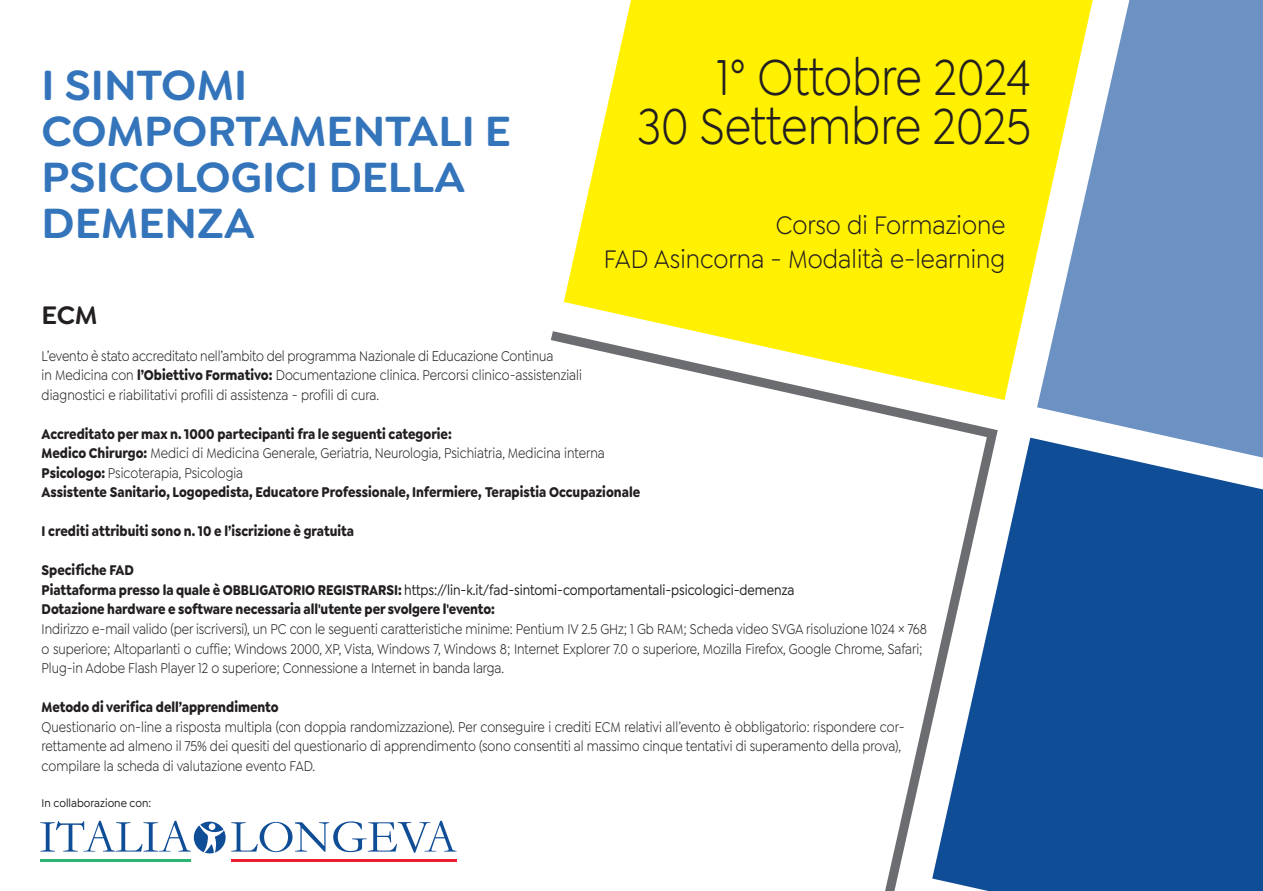
<style>
.page{position:relative;width:1263px;height:891px;background:#fff}
.page>*{position:absolute;margin:0;border:0;box-sizing:border-box;transform-origin:0 0}
.t1{font:53.7px "Goldplay";color:#231f20;scale:.85 1}
.t2{font:600 45px/46.2px "Goldplay";color:#3374bb}
.t3{font:27px "Goldplay";color:#231f20;scale:.9 1}
.t4{font:600 27px "Goldplay";color:#231f20}
.t5{font:15px/19.5px "Goldplay";color:#231f20;scale:.85 1}
.t6{font:700 15px "Goldplay";color:#231f20;scale:.85 1}
.t7{font:500 15px "Goldplay";letter-spacing:-.005em;color:#231f20;scale:.85 1}
.t8{font:500 12px "Goldplay";color:#231f20;scale:.9 1}
.s1{font-weight:700}
</style>
<div class="page">
<div style="left:1037px;top:0;width:225px;height:437px;background:#6c92c3"></div>
<div style="left:1003px;top:437px;width:259px;height:453px;background:#0f4d96"></div>
<svg style="left:571px;top:0;width:522px;height:400px;background:#f8ee29"></svg>
<svg style="left:361px;top:268px;width:642px;height:622px"></svg>
<svg style="left:40px;top:820px;width:416px;height:33px"></svg>
<hr style="left:40px;top:858px;width:151px;height:2px;background:#2bb572">
<hr style="left:231px;top:858px;width:225px;height:2px;background:#ee1b2d">
<svg style="left:361px;top:279px;width:193px;height:66px"></svg>
<p class="t2" style="left:42px;top:61px;width:207px">I SINTOMI</p>
<p class="t2" style="left:42px;top:107px;width:471px">COMPORTAMENTALI E<br>PSICOLOGICI DELLA</p>
<p class="t2" style="left:42px;top:200px;width:215px">DEMENZA</p>
<p class="t1" style="left:716px;top:56px;width:371px">1° Ottobre 2024</p>
<p class="t1" style="left:637px;top:105px;width:464px">30 Settembre 2025</p>
<p class="t3" style="left:775px;top:215px;width:257px">Corso di Formazione</p>
<p class="t3" style="left:603px;top:249px;width:448px">FAD Asincorna - Modalità e-learning</p>
<p class="t4" style="left:42px;top:298px;width:57px">ECM</p>
<p class="t5" style="left:42px;top:347px;width:637px">L’evento è stato accreditato nell’ambito del programma Nazionale di Educazione Continua<br>in Medicina con <span class="s1">l’Obiettivo Formativo:</span> Documentazione clinica. Percorsi clinico-assistenziali</p>
<p class="t5" style="left:42px;top:386px;width:398px">diagnostici e riabilitativi profili di assistenza - profili di cura.</p>
<p class="t6" style="left:42px;top:428px;width:484px">Accreditato per max n. 1000 partecipanti fra le seguenti categorie:</p>
<p class="t5" style="left:42px;top:444px;width:664px"><span class="s1">Medico Chirurgo:</span> Medici di Medicina Generale, Geriatria, Neurologia, Psichiatria, Medicina interna</p>
<p class="t5" style="left:42px;top:464px;width:239px"><span class="s1">Psicologo:</span> Psicoterapia, Psicologia</p>
<p class="t6" style="left:42px;top:486px;width:705px">Assistente Sanitario, Logopedista, Educatore Professionale, Infermiere, Terapistia Occupazionale</p>
<p class="t6" style="left:42px;top:525px;width:369px">I crediti attribuiti sono n. 10 e l’iscrizione è gratuita</p>
<p class="t6" style="left:42px;top:564px;width:110px">Specifiche FAD</p>
<p class="t7" style="left:42px;top:584px;width:887px"><span class="s1">Piattaforma presso la quale è OBBLIGATORIO REGISTRARSI:</span> https://lin-k.it/fad-sintomi-comportamentali-psicologici-demenza</p>
<p class="t6" style="left:42px;top:603px;width:535px">Dotazione hardware e software necessaria all'utente per svolgere l'evento:</p>
<p class="t5" style="left:42px;top:620px;width:1042px">Indirizzo e-mail valido (per iscriversi), un PC con le seguenti caratteristiche minime: Pentium IV 2.5 GHz; 1 Gb RAM; Scheda video SVGA risoluzione 1024 × 768 o superiore; Altoparlanti o cuffie; Windows 2000, XP, Vista, Windows 7, Windows 8; Internet Explorer 7.0 o superiore, Mozilla Firefox, Google Chrome, Safari;<br>Plug-in Adobe Flash Player 12 o superiore; Connessione a Internet in banda larga.</p>
<p class="t6" style="left:42px;top:701px;width:280px">Metodo di verifica dell’apprendimento</p>
<p class="t5" style="left:42px;top:717px;width:1016px">Questionario on-line a risposta multipla (con doppia randomizzazione). Per conseguire i crediti ECM relativi all’evento è obbligatorio: rispondere cor&shy;rettamente ad almeno il 75% dei quesiti del questionario di apprendimento (sono consentiti al massimo cinque tentativi di superamento della prova), compilare la scheda di valutazione evento FAD.</p>
<p class="t8" style="left:42px;top:798px;width:123px">In collaborazione con:</p>
</div>
